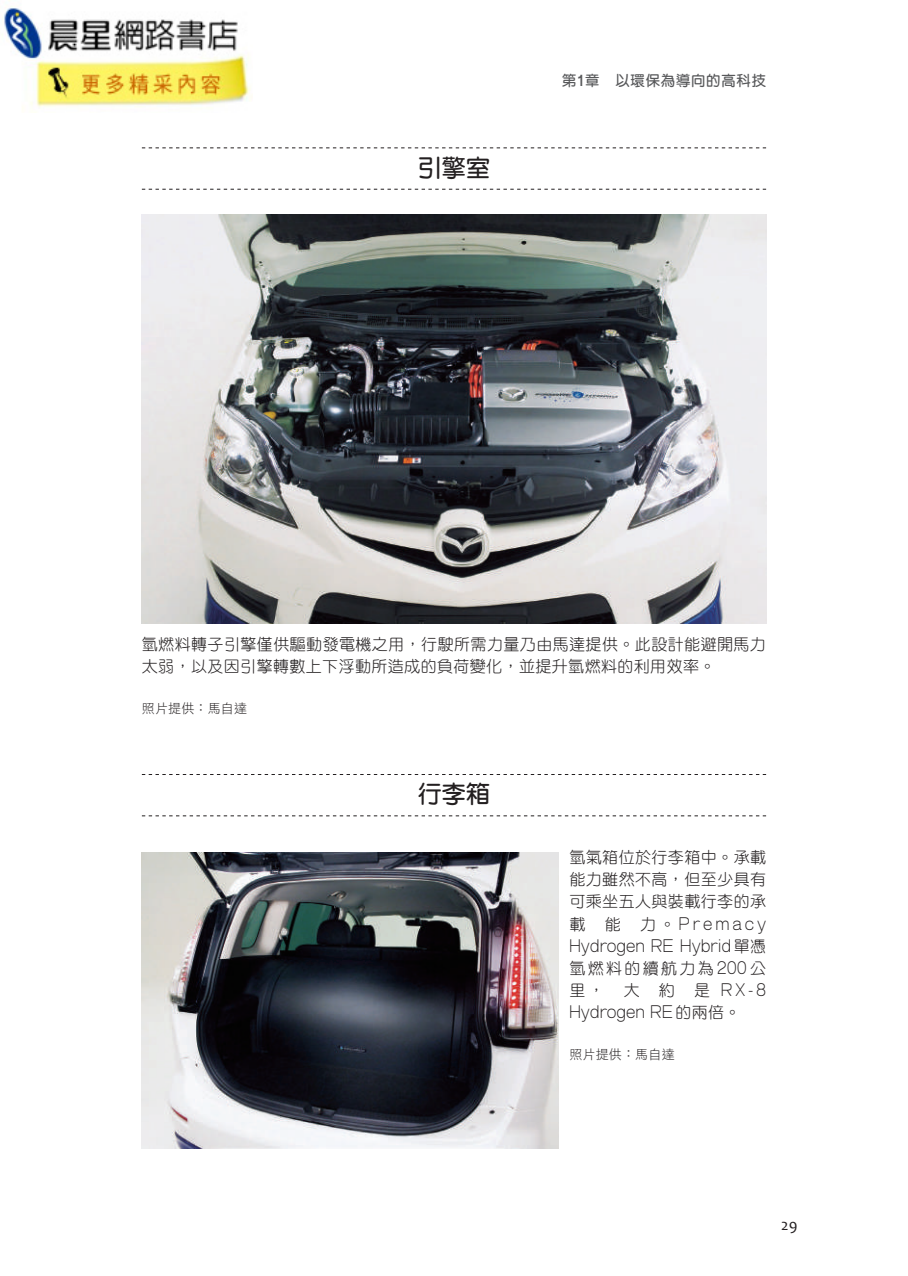
<style>
.page{position:relative;width:908px;height:1276px;background:#fff}
.page>*{position:absolute;margin:0;border:0;box-sizing:border-box;transform-origin:0 0}
.t1{font:700 24px "AR Yuan B5";letter-spacing:.01em;color:#231f20}
.t2{font:16px/22px "DF Yuan Std W3";letter-spacing:.025em;color:#231f20}
.t3{font:300 16px/22px "AR Gothic 1";letter-spacing:.025em;color:#231f20}
.t4{font:16px/22px "DF Yuan Std W3";letter-spacing:.145em;color:#231f20}
.t5{font:16px "Candara";color:#231f20}
.t6{font:700 14.4px "AR Yuan B5";letter-spacing:.05em;color:#57585a}
.t7{font:13px "DF Hei Std W3";letter-spacing:.015em;color:#231f20}
.s1{font-family:"AR Gothic 1";font-weight:800}
.s2{font-family:"DF Yuan Std W3";font-weight:400}
.s3{font-family:"AR Gothic 1";font-weight:300}
</style>
<div class="page">
<img style="left:142px;top:214px;width:623px;height:409px">
<img style="left:142px;top:852px;width:415px;height:296px">
<svg style="left:142px;top:189px;width:623px;height:1px"></svg>
<svg style="left:142px;top:147px;width:623px;height:1px"></svg>
<svg style="left:142px;top:815px;width:623px;height:1px"></svg>
<svg style="left:142px;top:774px;width:623px;height:1px"></svg>
<img style="left:2px;top:0;width:249px;height:107px">
<h1 class="t1" style="left:417px;top:156px;width:74px">引擎室</h1>
<p class="t6" style="left:561px;top:73px;width:205px">第<span class="s1">1</span>章　以環保為導向的高科技</p>
<p class="t2" style="left:142px;top:632px;width:625px">氫燃料轉子引擎僅供驅動發電機之用，行駛所需力量乃由馬達提供。此設計能避開馬力太弱，以及因引擎轉數上下浮動所造成的負荷變化，並提升氫燃料的利用效率。</p>
<p class="t7" style="left:142px;top:701px;width:107px">照片提供：馬自達</p>
<h1 class="t1" style="left:417px;top:782px;width:74px">行李箱</h1>
<p class="t2" style="left:569px;top:846px;width:198px;text-align:justify">氫氣箱位於行李箱中。承載能力雖然不高，但至少具有可乘坐五人與裝載行李的承</p>
<p class="t3" style="left:569px;top:914px;width:198px"><span class="s2">載 能 力。</span>Premacy<br>Hydrogen RE Hybrid<span class="s2">單憑</span></p>
<p class="t4" style="left:569px;top:956px;width:198px">氫燃料的續航力為<span class="s3">200</span>公里， 大 約 是 <span class="s3">RX-8</span></p>
<p class="t3" style="left:569px;top:1002px;width:173px">Hydrogen RE<span class="s2">的兩倍。</span></p>
<p class="t7" style="left:569px;top:1047px;width:107px">照片提供：馬自達</p>
<p class="t5" style="left:781px;top:1214px;width:18px">29</p>
</div>
